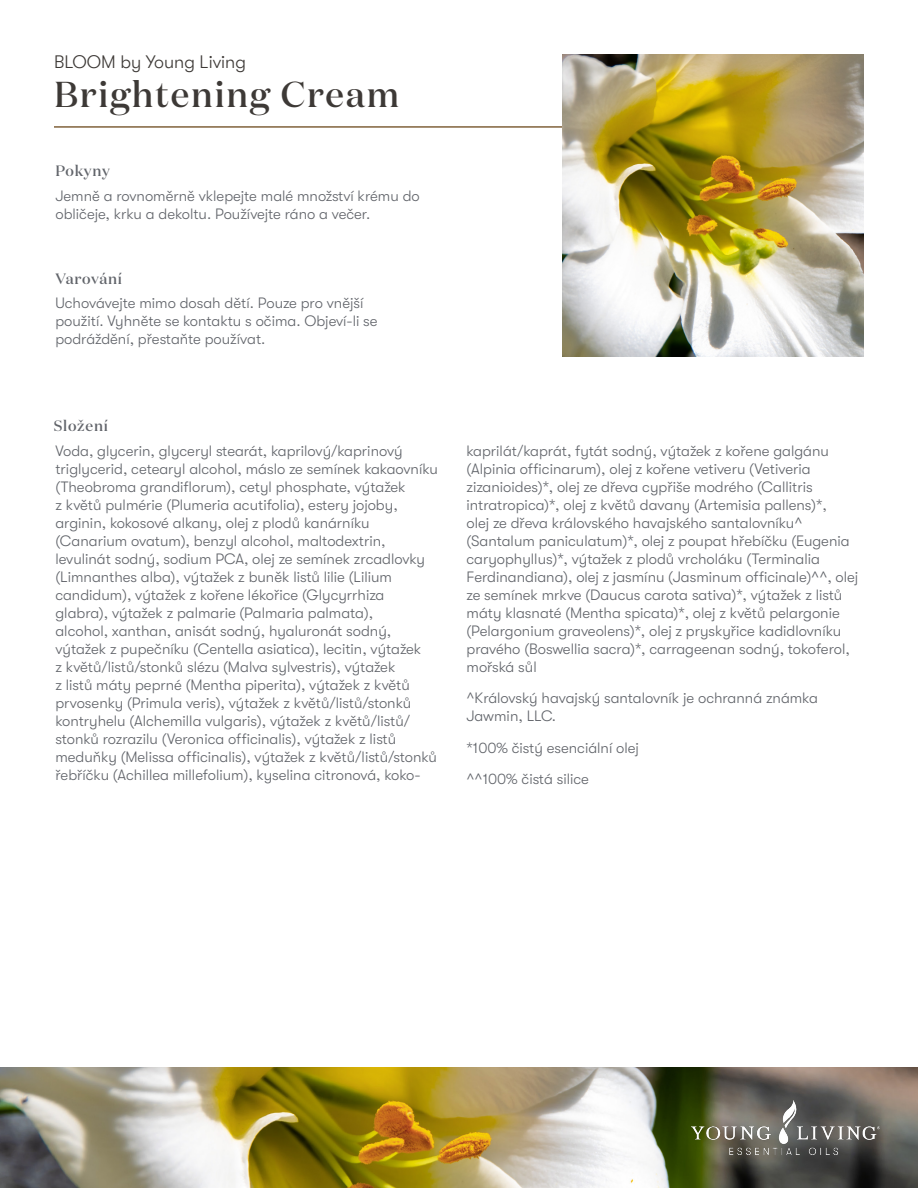
<style>
.page{position:relative;width:918px;height:1188px;background:#fff}
.page>*{position:absolute;margin:0;border:0;box-sizing:border-box;transform-origin:0 0}
.t1{font:500 36px "Domaine Display";letter-spacing:.05em;color:#3d3936}
.t2{font:300 18px "GT Walsheim";color:#3d3936}
.t3{font:300 15px/18px "GT Walsheim Pro";color:#61646a}
.t4{font:500 15px "Domaine Display";letter-spacing:.05em;color:#61646a}
</style>
<div class="page">
<img style="left:0;top:1067px;width:918px;height:121px">
<img style="left:691px;top:1100px;width:188px;height:55px">
<hr style="left:54px;top:126px;width:544px;height:2px;background:#80623b">
<img style="left:562px;top:55px;width:302px;height:301px">
<p class="t2" style="left:54px;top:52px;width:194px">BLOOM by Young Living</p>
<h1 class="t1" style="left:54px;top:71px;width:347px">Brightening Cream</h1>
<p class="t4" style="left:55px;top:161px;width:56px">Pokyny</p>
<p class="t3" style="left:55px;top:187px;width:366px">Jemně a rovnoměrně vklepejte malé množství krému do obličeje, krku a dekoltu. Používejte ráno a večer.</p>
<p class="t4" style="left:55px;top:269px;width:68px">Varování</p>
<p class="t3" style="left:55px;top:294px;width:324px">Uchovávejte mimo dosah dětí. Pouze pro vnější použití. Vyhněte se kontaktu s očima. Objeví-li se podráždění, přestaňte používat.</p>
<p class="t4" style="left:54px;top:416px;width:56px">Složení</p>
<p class="t3" style="left:55px;top:442px;width:384px">Voda, glycerin, glyceryl stearát, kaprilový/kaprinový triglycerid, cetearyl alcohol, máslo ze semínek kakaovníku (Theobroma grandiflorum), cetyl phosphate, výtažek<br>z květů pulmérie (Plumeria acutifolia), estery jojoby, arginin, kokosové alkany, olej z plodů kanárníku (Canarium ovatum), benzyl alcohol, maltodextrin, levulinát sodný, sodium PCA, olej ze semínek zrcadlovky (Limnanthes alba), výtažek z buněk listů lilie (Lilium candidum), výtažek z kořene lékořice (Glycyrrhiza glabra), výtažek z palmarie (Palmaria palmata),<br>alcohol, xanthan, anisát sodný, hyaluronát sodný, výtažek z pupečníku (Centella asiatica), lecitin, výtažek<br>z květů/listů/stonků slézu (Malva sylvestris), výtažek<br>z listů máty peprné (Mentha piperita), výtažek z květů prvosenky (Primula veris), výtažek z květů/listů/stonků kontryhelu (Alchemilla vulgaris), výtažek z květů/listů/ stonků rozrazilu (Veronica officinalis), výtažek z listů meduňky (Melissa officinalis), výtažek z květů/listů/stonků řebříčku (Achillea millefolium), kyselina citronová, koko-</p>
<p class="t3" style="left:467px;top:442px;width:393px">kaprilát/kaprát, fytát sodný, výtažek z kořene galgánu (Alpinia officinarum), olej z kořene vetiveru (Vetiveria zizanioides)*, olej ze dřeva cypřiše modrého (Callitris intratropica)*, olej z květů davany (Artemisia pallens)*,<br>olej ze dřeva královského havajského santalovníku^ (Santalum paniculatum)*, olej z poupat hřebíčku (Eugenia caryophyllus)*, výtažek z plodů vrcholáku (Terminalia Ferdinandiana), olej z jasmínu (Jasminum officinale)^^, olej ze semínek mrkve (Daucus carota sativa)*, výtažek z listů máty klasnaté (Mentha spicata)*, olej z květů pelargonie (Pelargonium graveolens)*, olej z pryskyřice kadidlovníku pravého (Boswellia sacra)*, carrageenan sodný, tokoferol, mořská sůl</p>
<p class="t3" style="left:467px;top:689px;width:353px">^Královský havajský santalovník je ochranná známka<br>Jawmin, LLC.</p>
<p class="t3" style="left:467px;top:732px;width:174px;line-height:31.5px">*100% čistý esenciální olej ^^100% čistá silice</p>
</div>
